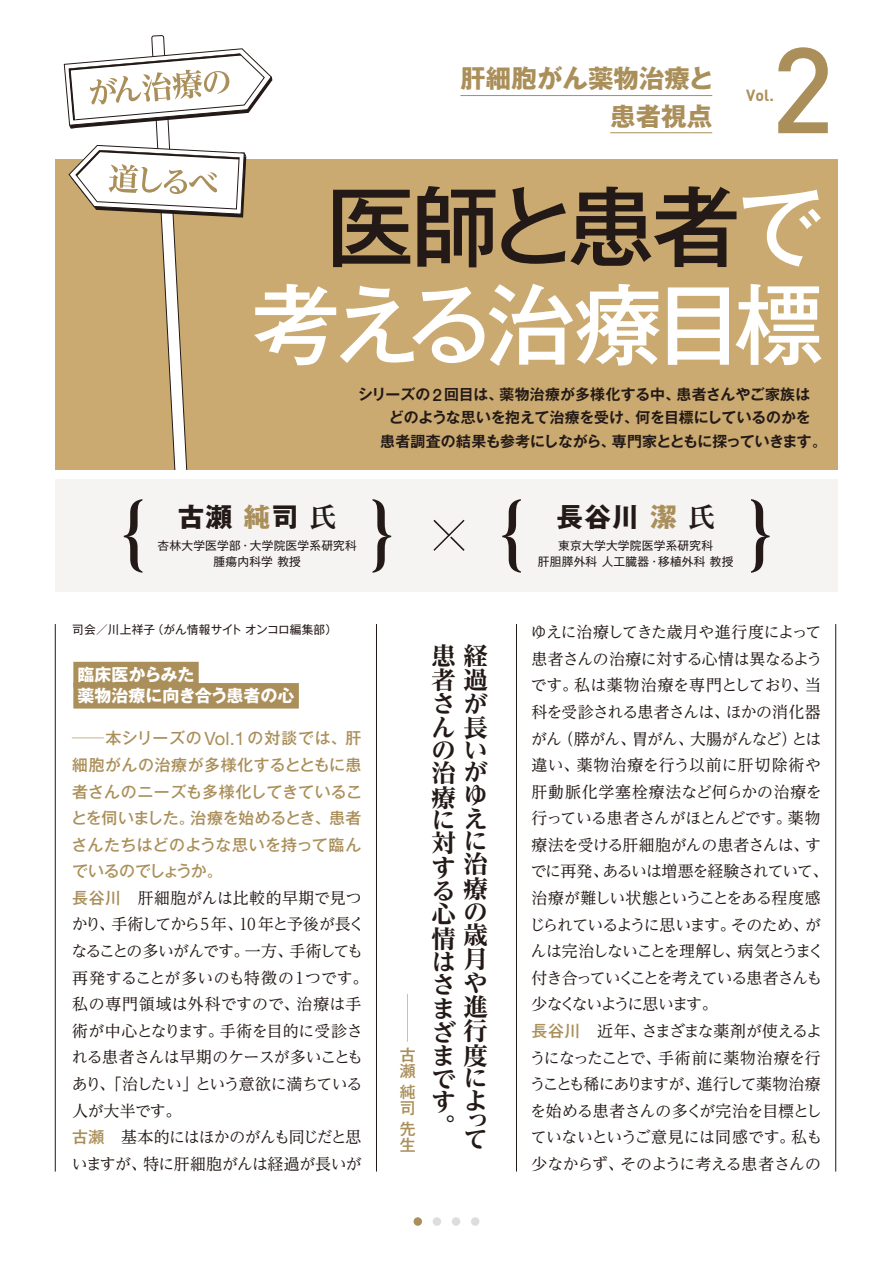
<style>
.page{position:relative;width:893px;height:1263px;background:#fff}
.page>*{position:absolute;margin:0;border:0;box-sizing:border-box;transform-origin:0 0}
.t1{font:500 119.55px "DIN";color:#aa8f5a}
.t2{font:500 88.2px/97.8px "Gothic MB101 Pro";letter-spacing:-.085em;color:#fff;text-align:right}
.t3{font:300 47.85px "Gothic MB101 Pro";color:#aa8f5a;scale:.33 1}
.t4{font:700 26.55px "Gothic MB101 Pro";letter-spacing:.05em;color:#231916}
.t5{font:700 25.5px/37.2px "Gothic MB101 Pro";color:#aa8f5a;text-align:right}
.t6{font:700 expanded 24.45px/23.5px "Reim Pro";color:#231916}
.t7{font:700 16.95px/21.3px "Gothic MB101 Pro";color:#fff}
.t8{font:15.9px/26.5px "Reim Yonz Pro";letter-spacing:-.04em;color:#231916}
.t9{font:500 15.9px/26.5px "Gothic MB101 Pro";letter-spacing:-.015em;color:#aa8f5a;text-align:justify;scale:2 1}
.t10{font:500 15.9px/15.9px "Gothic MB101 Pro";letter-spacing:-.015em;color:#aa8f5a}
.t11{font:700 15.9px "DIN";color:#aa8f5a}
.t12{font:700 14.85px "Gothic MB101 Pro De";letter-spacing:.015em;color:#231916}
.t13{font:700 14.85px "Gothic MB101 Pro De";letter-spacing:-.035em;color:#231916}
.t14{font:700 14.85px "Gothic MB101 Pro De";letter-spacing:-.01em;color:#231916}
.t15{font:11.7px/15.9px "Gothic MB101 Pro";letter-spacing:.02em;color:#231916;text-align:center}
.s1{color:#231916}
.s2{color:#aa8f5a}
.s3{font-family:"Reim Pro"}
.s4{font-family:"Helvetica Neue LT Std";font-weight:500;font-size:17.1px}
.s5{font-family:"Helvetica Neue LT Std";font-weight:400;font-size:18.3px}
.s6{font-family:"Gothic MB101 Pro";font-weight:500;color:#aa8f5a}
</style>
<div class="page">
<hr style="left:835px;top:624px;width:1px;height:547px;background:#231916">
<hr style="left:55px;top:624px;width:1px;height:547px;background:#231916">
<div style="left:414px;top:1217px;width:8px;height:9px;background:#aa8f5a;border-radius:50%"></div>
<div style="left:433px;top:1217px;width:8px;height:9px;background:#dcdddd;border-radius:50%"></div>
<div style="left:452px;top:1217px;width:8px;height:9px;background:#dcdddd;border-radius:50%"></div>
<div style="left:471px;top:1217px;width:8px;height:9px;background:#dcdddd;border-radius:50%"></div>
<hr style="left:516px;top:624px;width:1px;height:547px;background:#231916">
<hr style="left:376px;top:624px;width:1px;height:547px;background:#231916">
<div style="left:73px;top:662px;width:126px;height:25px;background:#aa8f5a"></div>
<div style="left:73px;top:683px;width:226px;height:25px;background:#aa8f5a"></div>
<div style="left:55px;top:159px;width:783px;height:311px;background:#caaa70"></div>
<svg style="left:63px;top:35px;width:209px;height:435px"></svg>
<div style="left:55px;top:479px;width:783px;height:113px;background:#f5f4f3"></div>
<svg style="left:433px;top:519px;width:32px;height:32px"></svg>
<hr style="left:460px;top:95px;width:252px;height:1px;background:#aa8f5a">
<hr style="left:610px;top:132px;width:102px;height:1px;background:#aa8f5a">
<svg style="left:502px;top:499px;width:19px;height:74px"></svg>
<svg style="left:751px;top:499px;width:19px;height:74px"></svg>
<svg style="left:124px;top:499px;width:18px;height:74px"></svg>
<svg style="left:373px;top:499px;width:18px;height:74px"></svg>
<h3 class="t5" style="left:460px;top:57px;width:255px">肝細胞がん薬物治療と患者視点</h3>
<h1 class="t1" style="left:771px;top:14px;width:65px">2</h1>
<p class="t11" style="left:746px;top:85px;width:29px">Vol.</p>
<h2 class="t2" style="left:251px;top:167px;width:575px"><span class="s1">医師と患者</span>で考える治療目標</h2>
<h3 class="t4" style="left:178px;top:495px;width:160px">古瀬 <span class="s2">純</span>司 <span class="s3">氏</span></h3>
<p class="t12" style="left:358px;top:382px;width:454px">シリーズの<span class="s4">2</span>回目は、薬物治療が多様化する中、患者さんやご家族は</p>
<p class="t14" style="left:389px;top:405px;width:423px">どのような思いを抱えて治療を受け、何を目標にしているのかを</p>
<p class="t13" style="left:380px;top:429px;width:448px">患者調査の結果も参考にしながら、専門家とともに探っていきます。</p>
<h3 class="t4" style="left:556px;top:495px;width:160px">長谷川<span class="s2">潔</span><span class="s3">氏</span></h3>
<p class="t15" style="left:158px;top:536px;width:201px">杏林大学医学部・大学院医学系研究科腫瘍内科学 教授</p>
<p class="t15" style="left:72px;top:620px;width:266px">司会／川上祥子（がん情報サイト オンコロ編集部）</p>
<p class="t7" style="left:78px;top:662px;width:218px">臨床医からみた<br>薬物治療に向き合う患者の心</p>
<p class="t9" style="left:71px;top:723px;width:147px">─本シリーズの<span class="s5">Vol.1</span>の対談では、肝細胞がんの治療が多様化するとともに患者さんのニーズも多様化してきていることを伺いました。治療を始めるとき、患者さんたちはどのような思いを持って臨んでいるのでしょうか。</p>
<p class="t8" style="left:71px;top:884px;width:298px"><span class="s6">長谷川</span> 肝細胞がんは比較的早期で見つかり、手術してから5 年、10 年と予後が長くなることの多いがんです。一方、手術しても再発することが多いのも特徴の１つです。私の専門領域は外科ですので、治療は手術が中心となります。手術を目的に受診される患者さんは早期のケースが多いこともあり、「治したい」という意欲に満ちている人が大半です。<br><span class="s6">古瀬</span>　基本的にはほかのがんも同じだと思いますが、特に肝細胞がんは経過が長いが</p>
<h3 class="t3" style="left:400px;top:978px;width:27px">―</h3>
<p class="t10" style="left:400px;top:1045px;width:17px">古瀬</p>
<p class="t10" style="left:400px;top:1082px;width:17px">純司</p>
<p class="t10" style="left:400px;top:1119px;width:17px">先生</p>
<h3 class="t6" style="left:432px;top:644px;width:58px">患経者過さ<br>ん長のい治が療</h3>
<h3 class="t6" style="left:432px;top:808px;width:56px;line-height:22.8px">にえ対に</h3>
<h3 class="t6" style="left:432px;top:856px;width:57px;line-height:22.2px">す<br>る療</h3>
<h3 class="t6" style="left:432px;top:902px;width:57px">心<br>情<br>は<br>さ<br>ま<br>ざ行ま<br>でにすよ。</h3>
<h3 class="t6" style="left:463px;top:692px;width:26px">が</h3>
<h3 class="t6" style="left:463px;top:783px;width:24px">ゆ</h3>
<h3 class="t6" style="left:463px;top:840px;width:25px;line-height:47.2px">治の</h3>
<h3 class="t6" style="left:463px;top:923px;width:26px;line-height:24px;text-align:justify">歳月や進</h3>
<h3 class="t6" style="left:463px;top:1044px;width:25px">度</h3>
<h3 class="t6" style="left:463px;top:1110px;width:24px;line-height:18.9px">って</h3>
<p class="t15" style="left:538px;top:536px;width:197px">東京大学大学院医学系研究科<br>肝胆膵外科 人工臓器・移植外科 教授</p>
<p class="t8" style="left:529px;top:618px;width:301px">ゆえに治療してきた歳月や進行度によって患者さんの治療に対する心情は異なるようです。私は薬物治療を専門としており、当科を受診される患者さんは、ほかの消化器がん（膵がん、胃がん、大腸がんなど）とは違い、薬物治療を行う以前に肝切除術や肝動脈化学塞栓療法など何らかの治療を行っている患者さんがほとんどです。薬物療法を受ける肝細胞がんの患者さんは、すでに再発、あるいは増悪を経験されていて、治療が難しい状態ということをある程度感じられているように思います。そのため、がんは完治しないことを理解し、病気とうまく付き合っていくことを考えている患者さんも少なくないように思います。<br><span class="s6">長谷川</span> 近年、さまざまな薬剤が使えるようになったことで、手術前に薬物治療を行うことも稀にありますが、進行して薬物治療を始める患者さんの多くが完治を目標としていないというご意見には同感です。私も少なからず、そのように考える患者さんの</p>
</div>
